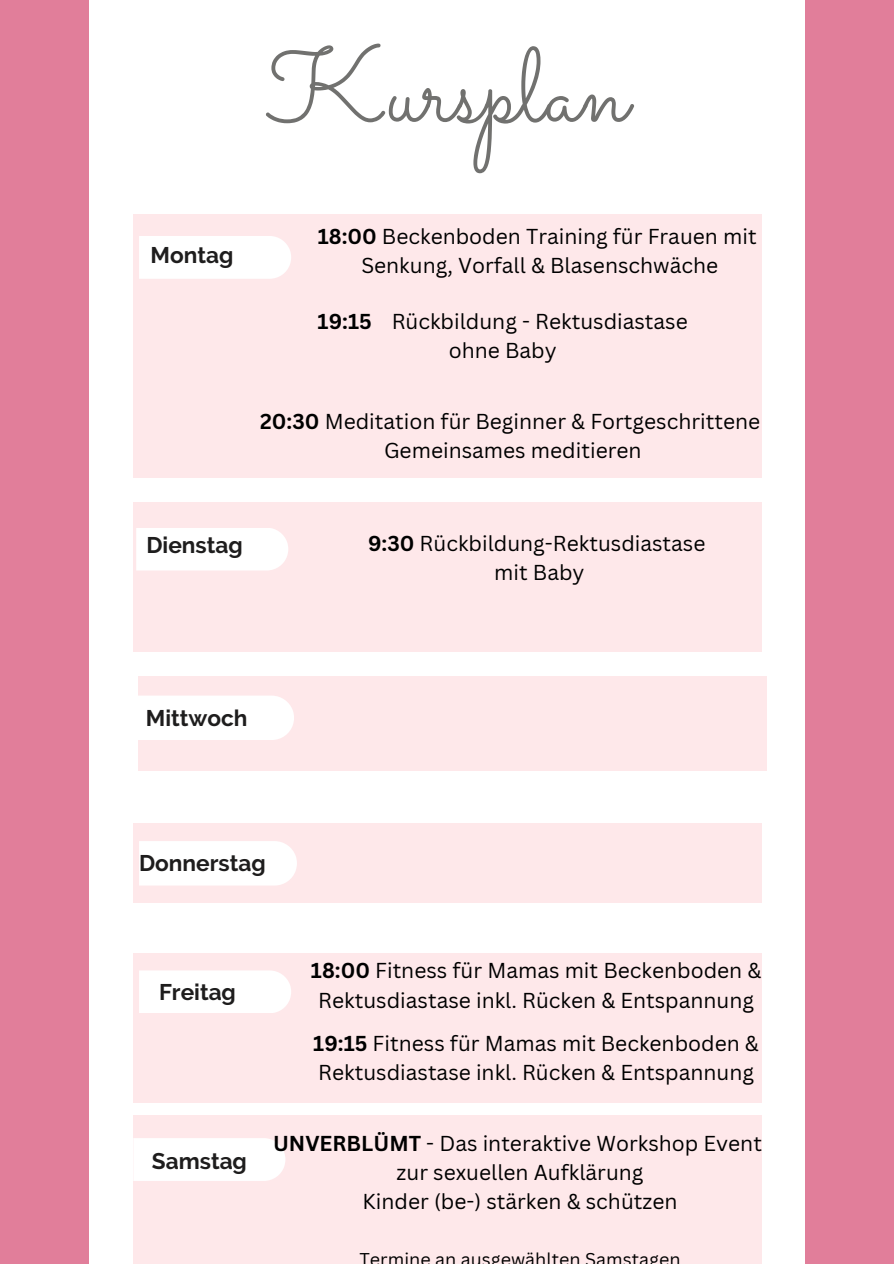
<style>
.page{position:relative;width:894px;height:1264px;background:#fff}
.page>*{position:absolute;margin:0;border:0;box-sizing:border-box;transform-origin:0 0}
.t1{font:105.15px "Sacramento";color:#71716f}
.t2{font:700 22.65px "Raleway";color:#1e1d1d}
.t3{font:21px "Canva Sans";color:#000}
.t4{font:18px "Canva Sans";color:#000}
.s1{font-weight:700}
</style>
<div class="page">
<div style="left:0;top:0;width:893px;height:1263px;background:#e17e9a"></div>
<div style="left:89px;top:0;width:715px;height:1263px;background:#fff"></div>
<div style="left:139px;top:676px;width:628px;height:95px;background:#fee8ea"></div>
<div style="left:133px;top:502px;width:628px;height:149px;background:#fee8ea"></div>
<div style="left:133px;top:823px;width:628px;height:79px;background:#fee8ea"></div>
<div style="left:133px;top:953px;width:628px;height:148px;background:#fee8ea"></div>
<div style="left:133px;top:214px;width:628px;height:264px;background:#fee8ea"></div>
<div style="left:139px;top:236px;width:152px;height:43px;background:#fff"></div>
<div style="left:136px;top:528px;width:152px;height:42px;background:#fff"></div>
<div style="left:138px;top:695px;width:156px;height:45px;background:#fff"></div>
<div style="left:139px;top:841px;width:158px;height:44px;background:#fff"></div>
<div style="left:139px;top:970px;width:152px;height:43px;background:#fff"></div>
<div style="left:133px;top:1115px;width:628px;height:148px;background:#fee8ea"></div>
<div style="left:133px;top:1138px;width:152px;height:42px;background:#fff"></div>
<p class="t2" style="left:151px;top:242px;width:84px">Montag</p>
<p class="t1" style="left:266px;top:23px;width:364px">Kursplan</p>
<p class="t3" style="left:317px;top:221px;width:440px"><span class="s1">18:00</span> Beckenboden Training für Frauen mit</p>
<p class="t3" style="left:361px;top:250px;width:358px">Senkung, Vorfall &amp; Blasenschwäche</p>
<p class="t3" style="left:317px;top:306px;width:371px"><span class="s1">19:15</span> Rückbildung - Rektusdiastase</p>
<p class="t3" style="left:448px;top:336px;width:109px">ohne Baby</p>
<p class="t3" style="left:260px;top:406px;width:501px"><span class="s1">20:30</span> Meditation für Beginner &amp; Fortgeschrittene</p>
<p class="t3" style="left:384px;top:435px;width:259px">Gemeinsames meditieren</p>
<p class="t2" style="left:146px;top:531px;width:98px">Dienstag</p>
<p class="t3" style="left:368px;top:528px;width:339px"><span class="s1">9:30</span> Rückbildung-Rektusdiastase</p>
<p class="t3" style="left:494px;top:557px;width:92px">mit Baby</p>
<p class="t2" style="left:146px;top:704px;width:103px">Mittwoch</p>
<p class="t2" style="left:139px;top:849px;width:128px">Donnerstag</p>
<p class="t2" style="left:159px;top:978px;width:78px">Freitag</p>
<p class="t2" style="left:152px;top:1148px;width:96px">Samstag</p>
<p class="t3" style="left:311px;top:955px;width:452px"><span class="s1">18:00</span> Fitness für Mamas mit Beckenboden &amp;</p>
<p class="t3" style="left:318px;top:985px;width:437px">Rektusdiastase inkl. Rücken &amp; Entspannung</p>
<p class="t3" style="left:313px;top:1028px;width:447px"><span class="s1">19:15</span> Fitness für Mamas mit Beckenboden &amp;</p>
<p class="t3" style="left:318px;top:1057px;width:437px">Rektusdiastase inkl. Rücken &amp; Entspannung</p>
<p class="t3" style="left:273px;top:1128px;width:490px"><span class="s1">UNVERBLÜMT</span> - Das interaktive Workshop Event</p>
<p class="t3" style="left:396px;top:1157px;width:248px">zur sexuellen Aufklärung</p>
<p class="t3" style="left:362px;top:1186px;width:316px">Kinder (be-) stärken &amp; schützen</p>
<p class="t4" style="left:359px;top:1246px;width:322px">Termine an ausgewählten Samstagen</p>
</div>
